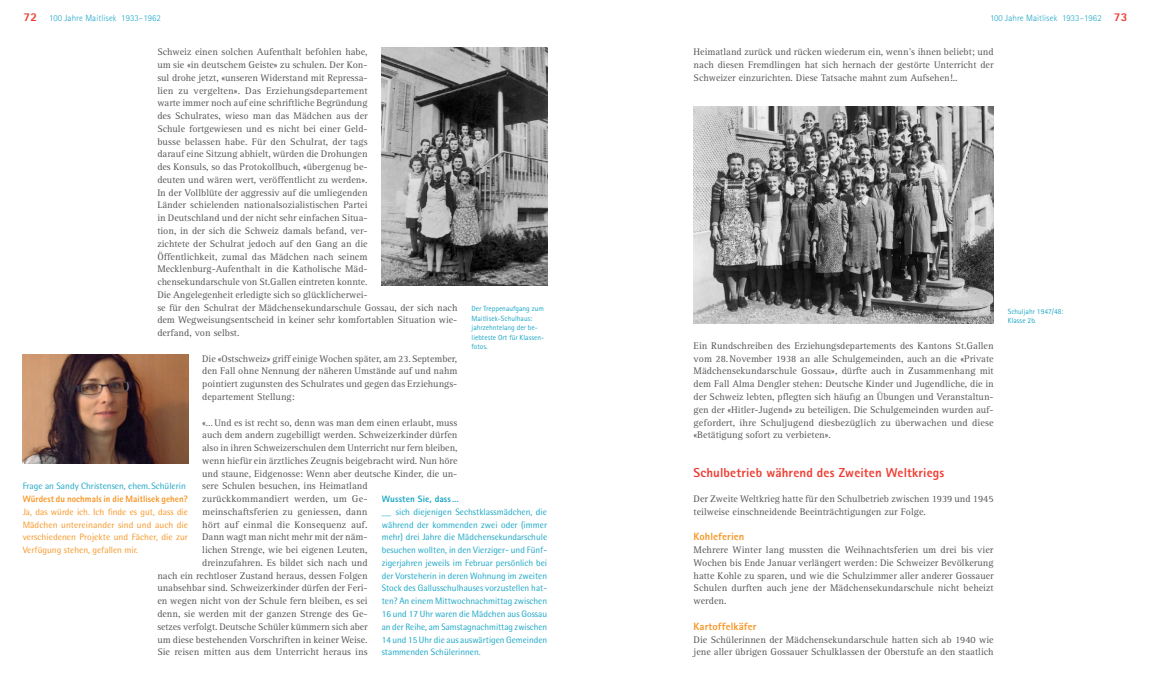
<style>
.page{position:relative;width:1151px;height:695px;background:#fff}
.page>*{position:absolute;margin:0;border:0;box-sizing:border-box;transform-origin:0 0}
.t1{font:800 13px "Rotis Sans Serif";letter-spacing:.01em;color:#ee3e34}
.t2{font:800 10.5px "Rotis Sans Serif";letter-spacing:.01em;color:#f79727}
.t3{font:9.9px/12.8px "Rotis Serif";color:#57585a;text-align:justify}
.t4{font:9.2px/12.8px "Rotis Semi Sans";color:#1aa6c5;text-align:justify}
.t5{font:9.2px/12.8px "Rotis Semi Sans";color:#f79727;text-align:justify}
.t6{font:800 9.2px "Rotis Sans Serif";letter-spacing:.005em;color:#f79727;scale:.96 1}
.t7{font:800 9.2px "Rotis Sans Serif";letter-spacing:.01em;color:#1aa6c5}
.t8{font:300 9px "Rotis Sans Serif";letter-spacing:.01em;color:#1aa6c5}
.t9{font:7.5px/9.5px "Rotis Sans Serif";color:#1aa6c5}
.s1{font-weight:800;font-size:12px;color:#ee3e34}
</style>
<div class="page">
<img style="left:382px;top:48px;width:165px;height:237px">
<img style="left:23px;top:354px;width:165px;height:109px">
<img style="left:694px;top:106px;width:300px;height:217px">
<p class="t8" style="left:24px;top:13px;width:139px"><span class="s1">72</span> 100 Jahre Maitlisek 1933–1962</p>
<p class="t8" style="left:990px;top:13px;width:139px">100 Jahre Maitlisek 1933–1962 <span class="s1">73</span></p>
<p class="t3" style="left:157px;top:46px;width:302px;text-align:left">Schweiz einen solchen Aufenthalt befohlen habe,<br>um sie «in deutschem Geiste» zu schulen. Der Kon-<br>sul drohe jetzt, «unseren Widerstand mit Repressa-<br>lien zu vergelten». Das Erziehungsdepartement<br>warte immer noch auf eine schriftliche Begründung<br>des Schulrates, wieso man das Mädchen aus der<br>Schule fortgewiesen und es nicht bei einer Geld-<br>busse belassen habe. Für den Schulrat, der tags<br>darauf eine Sitzung abhielt, würden die Drohungen<br>des Konsuls, so das Protokollbuch, «übergenug be-<br>deuten und wären wert, veröffentlicht zu werden».<br>In der Vollblüte der aggressiv auf die umliegenden<br>Länder schielenden nationalsozialistischen Partei<br>in Deutschland und der nicht sehr einfachen Situa-<br>tion, in der sich die Schweiz damals befand, ver-<br>zichtete der Schulrat jedoch auf den Gang an die<br>Öffentlichkeit, zumal das Mädchen nach seinem Mecklenburg-Aufenthalt in die Katholische Mäd-<br>chensekundarschule von St.Gallen eintreten konnte.<br>Die Angelegenheit erledigte sich so glücklicherwei-<br>se für den Schulrat der Mädchensekundarschule Gossau, der sich nach dem Wegweisungsentscheid in keiner sehr komfortablen Situation wie&shy;derfand, von selbst.</p>
<p class="t3" style="left:202px;top:352px;width:257px">Die «Ostschweiz» griff einige Wochen später, am 23.September, den Fall ohne Nennung der näheren Umstände auf und nahm pointiert zugunsten des Schulrates und gegen das Erziehungs&shy;departement Stellung:</p>
<p class="t3" style="left:202px;top:416px;width:257px">«…Und es ist recht so, denn was man dem einen erlaubt, muss</p>
<p class="t3" style="left:202px;top:429px;width:257px">auch dem andern zugebilligt werden. Schweizerkinder dürfen</p>
<p class="t3" style="left:202px;top:441px;width:257px">also in ihren Schweizerschulen dem Unterricht nur fern bleiben,</p>
<p class="t3" style="left:202px;top:454px;width:257px">wenn hiefür ein ärztliches Zeugnis beigebracht wird. Nun höre</p>
<p class="t3" style="left:202px;top:467px;width:257px">und staune, Eidgenosse: Wenn aber deutsche Kinder, die un-</p>
<p class="t3" style="left:202px;top:480px;width:167px">sere Schulen besuchen, ins Heimatland</p>
<p class="t3" style="left:202px;top:492px;width:167px">zurückkommandiert werden, um Ge-</p>
<p class="t3" style="left:202px;top:505px;width:167px">meinschaftsferien zu geniessen, dann</p>
<p class="t3" style="left:202px;top:518px;width:167px">hört auf einmal die Konsequenz auf.</p>
<p class="t3" style="left:202px;top:531px;width:167px">Dann wagt man nicht mehr mit der näm-</p>
<p class="t3" style="left:202px;top:543px;width:167px">lichen Strenge, wie bei eigenen Leuten,</p>
<p class="t3" style="left:202px;top:556px;width:167px">dreinzufahren. Es bildet sich nach und</p>
<p class="t3" style="left:157px;top:569px;width:212px">nach ein rechtloser Zustand heraus, dessen Folgen</p>
<p class="t3" style="left:157px;top:582px;width:212px">unabsehbar sind. Schweizerkinder dürfen der Feri-</p>
<p class="t3" style="left:157px;top:594px;width:212px">en wegen nicht von der Schule fern bleiben, es sei</p>
<p class="t3" style="left:157px;top:607px;width:212px">denn, sie werden mit der ganzen Strenge des Ge-</p>
<p class="t3" style="left:157px;top:620px;width:212px">setzes verfolgt. Deutsche Schüler kümmern sich aber</p>
<p class="t3" style="left:157px;top:633px;width:212px">um diese bestehenden Vorschriften in keiner Weise.</p>
<p class="t3" style="left:157px;top:645px;width:212px">Sie reisen mitten aus dem Unterricht heraus ins</p>
<p class="t3" style="left:694px;top:46px;width:302px">Heimatland zurück und rücken wiederum ein, wenn’s ihnen beliebt; und nach diesen Fremdlingen hat sich hernach der gestörte Unterricht der Schweizer einzurichten. Diese Tatsache mahnt zum Aufsehen!..</p>
<p class="t9" style="left:471px;top:303px;width:74px">Der Treppenaufgang zum<br>Maitlisek-Schulhaus: jahrzehntelang der be&shy;liebteste Ort für Klassen&shy;fotos.</p>
<p class="t9" style="left:1008px;top:306px;width:57px">Schuljahr 1947/48:<br>Klasse 2b.</p>
<p class="t3" style="left:694px;top:339px;width:302px">Ein Rundschreiben des Erziehungsdepartements des Kantons St.Gallen vom 28.November 1938 an alle Schulgemeinden, auch an die «Private Mädchensekundarschule Gossau», dürfte auch in Zusammenhang mit dem Fall Alma Dengler stehen: Deutsche Kinder und Jugendliche, die in der Schweiz lebten, pflegten sich häufig an Übungen und Veranstaltun&shy;gen der «Hitler-Jugend» zu beteiligen. Die Schulgemeinden wurden auf&shy;gefordert, ihre Schuljugend diesbezüglich zu überwachen und diese «Betätigung sofort zu verbieten».</p>
<h1 class="t1" style="left:694px;top:464px;width:252px">Schulbetrieb während des Zweiten Weltkriegs</h1>
<p class="t3" style="left:694px;top:492px;width:301px">Der Zweite Weltkrieg hatte für den Schulbetrieb zwischen 1939 und 1945 teilweise einschneidende Beeinträchtigungen zur Folge.</p>
<p class="t2" style="left:694px;top:530px;width:52px">Kohleferien</p>
<p class="t3" style="left:694px;top:543px;width:302px">Mehrere Winter lang mussten die Weihnachtsferien um drei bis vier Wochen bis Ende Januar verlängert werden: Die Schweizer Bevölkerung hatte Kohle zu sparen, und wie die Schulzimmer aller anderer Gossauer Schulen durften auch jene der Mädchensekundarschule nicht beheizt werden.</p>
<p class="t2" style="left:694px;top:619px;width:64px">Kartoffelkäfer</p>
<p class="t3" style="left:694px;top:633px;width:301px">Die Schülerinnen der Mädchensekundarschule hatten sich ab 1940 wie jene aller übrigen Gossauer Schulklassen der Oberstufe an den staatlich</p>
<p class="t4" style="left:23px;top:479px;width:165px">Frage an Sandy Christensen, ehem. Schülerin</p>
<p class="t6" style="left:23px;top:493px;width:174px">Würdest du nochmals in die Maitlisek gehen?</p>
<p class="t5" style="left:23px;top:505px;width:167px">Ja, das würde ich. Ich finde es gut, dass die Mädchen untereinander sind und auch die verschiedenen Projekte und Fächer, die zur Verfügung stehen, gefallen mir.</p>
<p class="t7" style="left:382px;top:493px;width:79px">Wussten Sie, dass …</p>
<p class="t4" style="left:382px;top:505px;width:167px">__ sich diejenigen Sechstklassmädchen, die während der kommenden zwei oder (immer mehr) drei Jahre die Mädchensekundarschule besuchen wollten, in den Vierziger- und Fünf&shy;zigerjahren jeweils im Februar persönlich bei der Vorsteherin in deren Wohnung im zweiten Stock des Gallusschulhauses vorzustellen hat&shy;ten? An einem Mittwochnachmittag zwischen 16 und 17 Uhr waren die Mädchen aus Gossau an der Reihe, am Samstagnachmittag zwischen 14 und 15 Uhr die aus auswärtigen Gemeinden stammenden Schülerinnen.</p>
</div>
